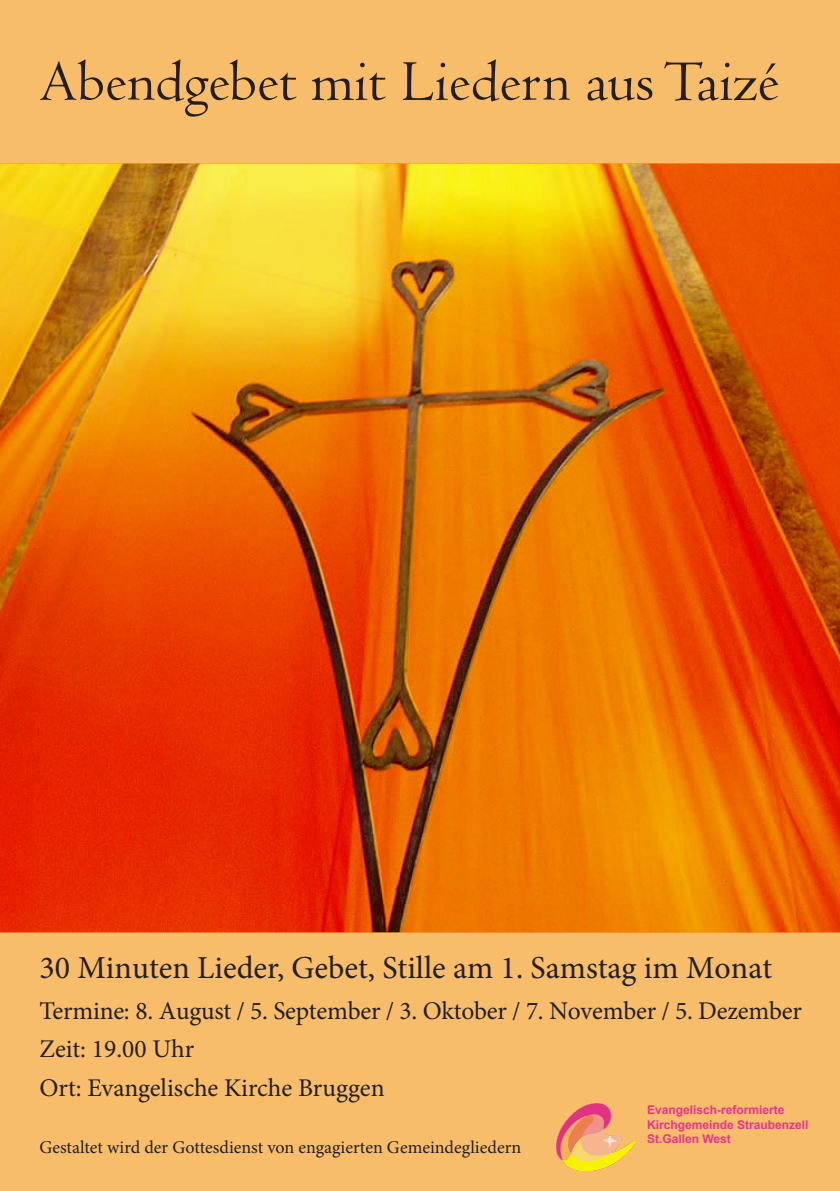
<style>
.page{position:relative;width:840px;height:1191px;background:#fff}
.page>*{position:absolute;margin:0;border:0;box-sizing:border-box;transform-origin:0 0}
.t1{font:60px "Centaur";color:#231f20}
.t2{font:32px "Minion Pro";color:#231f20}
.t3{font:25.6px/38.4px "Minion Pro";letter-spacing:-.01em;color:#231f20}
.t4{font:18px "Minion Pro";color:#231f20}
.t5{font:700 12px/14.4px "Arial";color:#e53493}
</style>
<div class="page">
<img style="left:0;top:164px;width:839px;height:768px">
<div style="left:0;top:932px;width:839px;height:259px;background:#f7bd6b"></div>
<div style="left:0;top:0;width:839px;height:164px;background:#f7bd6b"></div>
<img style="left:556px;top:1103px;width:78px;height:67px">
<h1 class="t1" style="left:39px;top:45px;width:741px">Abendgebet mit Liedern aus Taizé</h1>
<p class="t2" style="left:39px;top:946px;width:734px">30 Minuten Lieder, Gebet, Stille am 1. Samstag im Monat</p>
<p class="t3" style="left:39px;top:991px;width:763px">Termine: 8. August / 5. September / 3. Oktober / 7. November / 5. Dezember<br>Zeit: 19.00 Uhr<br>Ort: Evangelische Kirche Bruggen</p>
<p class="t4" style="left:39px;top:1135px;width:483px">Gestaltet wird der Gottesdienst von engagierten Gemeindegliedern</p>
<p class="t5" style="left:646px;top:1103px;width:163px">Evangelisch-reformierte<br>Kirchgemeinde Straubenzell<br>St.Gallen West</p>
</div>
